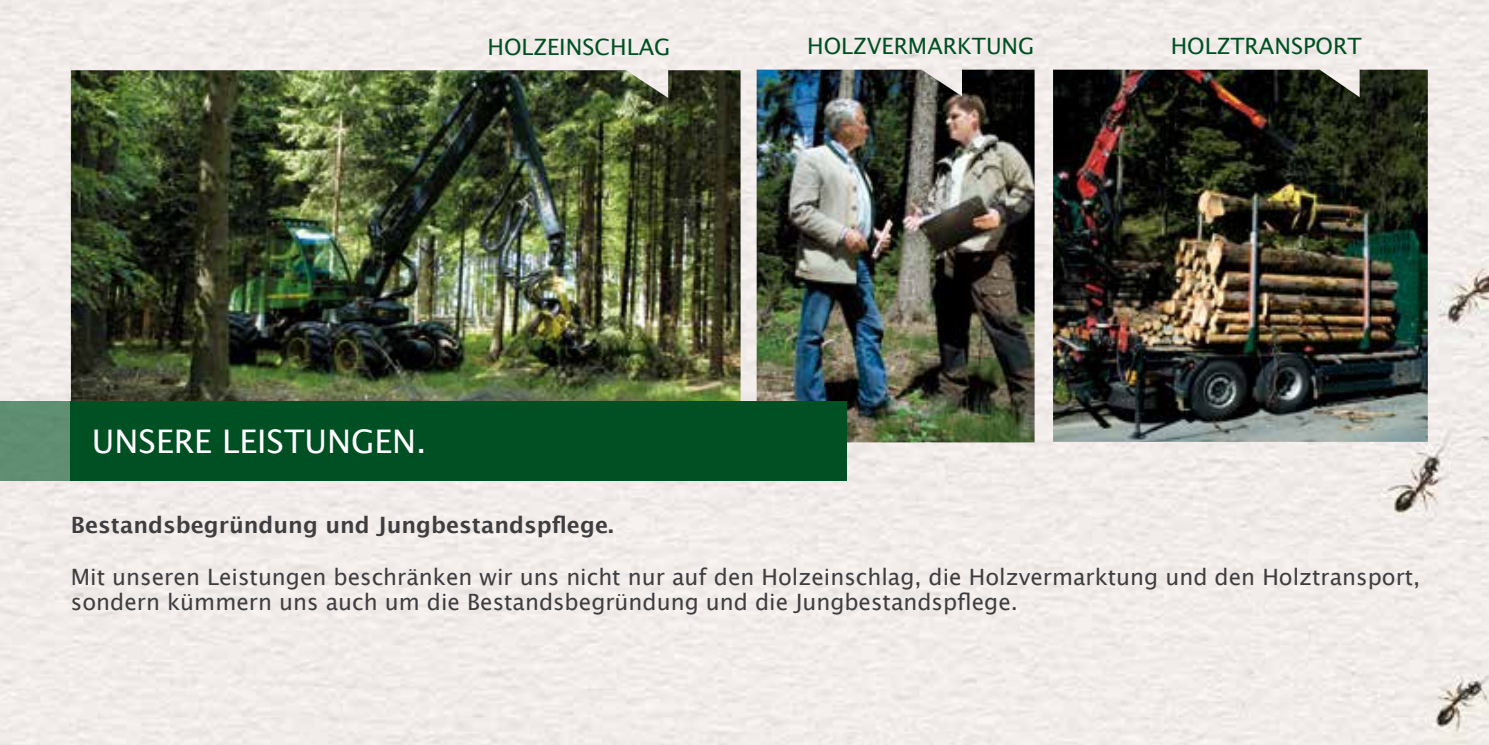
<style>
.page{position:relative;width:1489px;height:745px;background:#fff}
.page>*{position:absolute;margin:0;border:0;box-sizing:border-box;transform-origin:0 0}
.t1{font:32.5px "Lucida Grande";color:#fff}
.t2{font:22.5px/25px "Lucida Grande";color:#3e3d40}
.t3{font:22.5px "Lucida Grande";color:#005024}
.t4{font:700 22.5px "Lucida Grande";color:#3e3d40}
</style>
<div class="page">
<div style="left:0;top:0;width:1488px;height:744px;background:#f1ece9"></div>
<img style="left:71px;top:70px;width:669px;height:330px">
<img style="left:756px;top:70px;width:278px;height:372px">
<img style="left:1053px;top:70px;width:374px;height:371px">
<div style="left:0;top:400px;width:829px;height:80px;background:#608e72"></div>
<div style="left:71px;top:400px;width:776px;height:80px;background:#005024"></div>
<p class="t3" style="left:487px;top:34px;width:184px">HOLZEINSCHLAG</p>
<p class="t3" style="left:807px;top:33px;width:229px">HOLZVERMARKTUNG</p>
<p class="t3" style="left:1170px;top:33px;width:192px">HOLZTRANSPORT</p>
<h1 class="t1" style="left:92px;top:423px;width:336px">UNSERE LEISTUNGEN.</h1>
<p class="t4" style="left:71px;top:506px;width:544px">Bestandsbegründung und Jungbestandspflege.</p>
<p class="t2" style="left:71px;top:564px;width:1350px">Mit unseren Leistungen beschränken wir uns nicht nur auf den Holzeinschlag, die Holzvermarktung und den Holztransport, sondern kümmern uns auch um die Bestandsbegründung und die Jungbestandspflege.</p>
</div>
